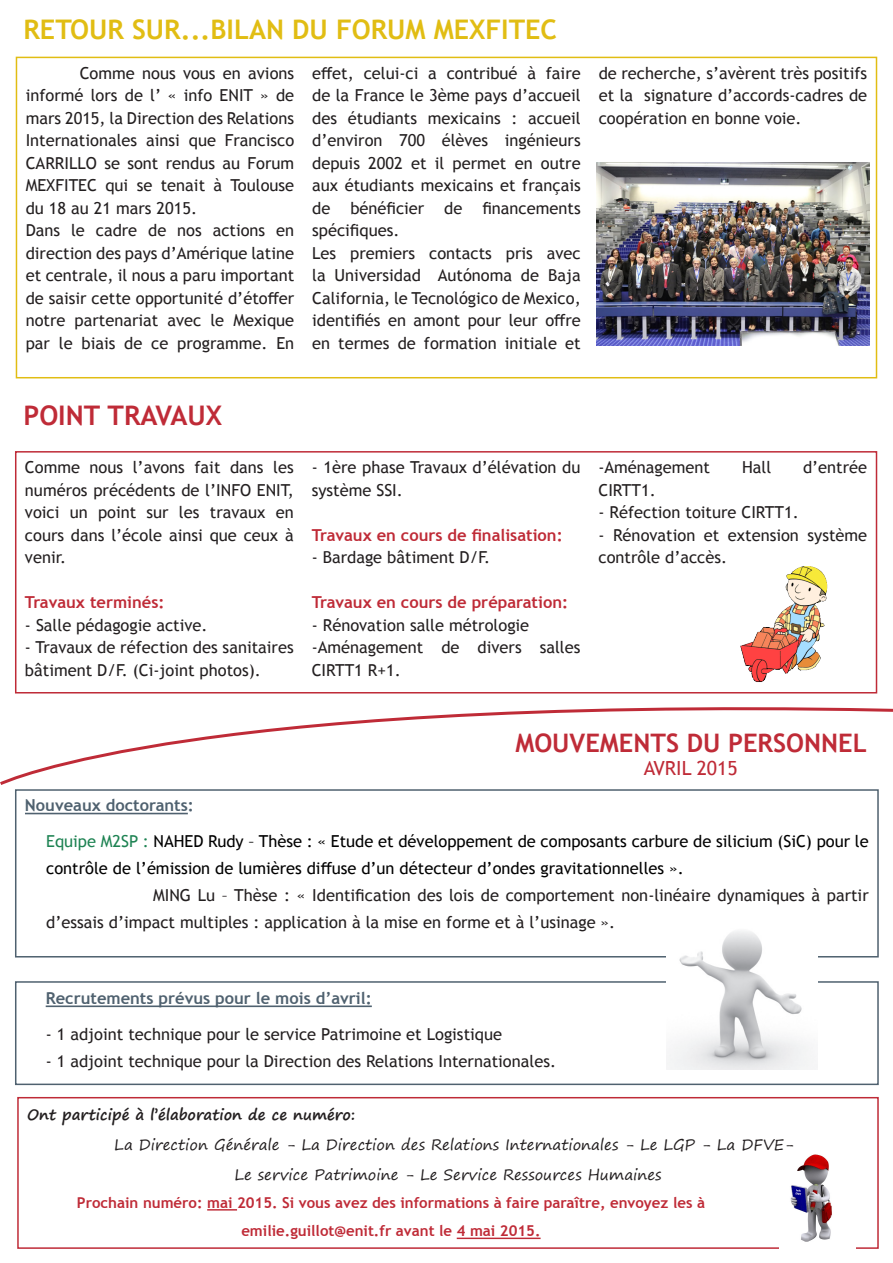
<style>
.page{position:relative;width:893px;height:1263px;background:#fff}
.page>*{position:absolute;margin:0;border:0;box-sizing:border-box;transform-origin:0 0}
.t1{font:700 27px "Trebuchet MS";color:#e1bd13}
.t2{font:700 27px "Trebuchet MS";color:#bf2b37}
.t3{font:700 25.5px "Trebuchet MS";color:#bf2b37}
.t4{font:19.5px "Trebuchet MS";color:#bf2b37}
.t5{font:16.5px/22.5px "Trebuchet MS";color:#231f20;text-align:justify}
.t6{font:16.5px/27px "Trebuchet MS";color:#000}
.t7{font:700 16.5px "Trebuchet MS";color:#bf2b37}
.t8{font:700 16.5px "Trebuchet MS";color:#4f616f}
.t9{font:15px "Segoe Print";color:#231f20}
.t10{font:700 15px "Trebuchet MS";color:#bf2b37}
.t11{font:700 15px "Segoe Print";color:#231f20}
.s1{color:#1e8353}
</style>
<div class="page">
<div style="left:17px;top:1097px;width:862px;height:152px;border:2px solid #bf2b37"></div>
<hr style="left:207px;top:1209px;width:30px;height:1px;background:#bf2b37">
<hr style="left:457px;top:1237px;width:84px;height:2px;background:#bf2b37">
<hr style="left:25px;top:813px;width:163px;height:1px;background:#4f616f">
<div style="left:15px;top:789px;width:864px;height:168px;border:2px solid #4f616f"></div>
<div style="left:15px;top:981px;width:864px;height:104px;border:2px solid #4f616f"></div>
<div style="left:16px;top:57px;width:861px;height:321px;border:2px solid #e1bd13"></div>
<div style="left:15px;top:451px;width:862px;height:242px;border:2px solid #bf2b37"></div>
<svg style="left:0;top:691px;width:893px;height:94px"></svg>
<img style="left:779px;top:1154px;width:76px;height:95px">
<img style="left:666px;top:931px;width:151px;height:138px">
<img style="left:596px;top:163px;width:274px;height:182px">
<img style="left:740px;top:566px;width:88px;height:116px">
<hr style="left:46px;top:1005px;width:326px;height:2px;background:#4f616f">
<p class="t1" style="left:23px;top:13px;width:535px">RETOUR SUR...BILAN DU FORUM MEXFITEC</p>
<p class="t5" style="left:26px;top:62px;width:270px;text-indent:54px">Comme nous vous en avions informé lors de l’ « info ENIT » de mars 2015, la Direction des Relations Internationales ainsi que Francisco CARRILLO se sont rendus au Forum MEXFITEC qui se tenait à Toulouse du 18 au 21 mars 2015.</p>
<p class="t5" style="left:26px;top:219px;width:270px">Dans le cadre de nos actions en direction des pays d’Amérique latine et centrale, il nous a paru important de saisir cette opportunité d’étoffer notre partenariat avec le Mexique par le biais de ce programme. En</p>
<p class="t5" style="left:312px;top:62px;width:270px">effet, celui-ci a contribué à faire de la France le 3ème pays d’accueil des étudiants mexicains : accueil d’environ 700 élèves ingénieurs depuis 2002 et il permet en outre aux étudiants mexicains et français de bénéficier de financements spécifiques.</p>
<p class="t5" style="left:312px;top:242px;width:270px">Les premiers contacts pris avec la Universidad Autónoma de Baja California, le Tecnológico de Mexico, identifiés en amont pour leur offre en termes de formation initiale et</p>
<p class="t5" style="left:599px;top:62px;width:270px">de recherche, s’avèrent très positifs et la signature d’accords-cadres de coopération en bonne voie.</p>
<p class="t2" style="left:23px;top:399px;width:200px">POINT TRAVAUX</p>
<p class="t5" style="left:25px;top:456px;width:270px">Comme nous l’avons fait dans les numéros précédents de l’INFO ENIT, voici un point sur les travaux en cours dans l’école ainsi que ceux à venir.</p>
<p class="t7" style="left:25px;top:592px;width:141px">Travaux terminés:</p>
<p class="t5" style="left:25px;top:613px;width:184px">- Salle pédagogie active.</p>
<p class="t5" style="left:25px;top:636px;width:270px">- Travaux de réfection des sanitaires bâtiment D/F. (Ci-joint photos).</p>
<p class="t5" style="left:312px;top:456px;width:270px">- 1ère phase Travaux d’élévation du système SSI.</p>
<p class="t7" style="left:312px;top:525px;width:253px">Travaux en cours de finalisation:</p>
<p class="t5" style="left:312px;top:546px;width:180px">- Bardage bâtiment D/F.</p>
<p class="t7" style="left:312px;top:592px;width:258px">Travaux en cours de préparation:</p>
<p class="t5" style="left:312px;top:613px;width:219px">- Rénovation salle métrologie</p>
<p class="t5" style="left:312px;top:636px;width:270px">-Aménagement de divers salles<br>CIRTT1 R+1.</p>
<p class="t5" style="left:598px;top:456px;width:113px">-Aménagement</p>
<p class="t5" style="left:742px;top:456px;width:31px">Hall</p>
<p class="t5" style="left:803px;top:456px;width:66px">d’entrée</p>
<p class="t5" style="left:598px;top:478px;width:59px">CIRTT1.</p>
<p class="t5" style="left:598px;top:501px;width:202px">- Réfection toiture CIRTT1.</p>
<p class="t5" style="left:598px;top:523px;width:270px">- Rénovation et extension système contrôle d’accès.</p>
<p class="t3" style="left:515px;top:727px;width:353px">MOUVEMENTS DU PERSONNEL</p>
<p class="t4" style="left:644px;top:756px;width:95px">AVRIL 2015</p>
<p class="t8" style="left:25px;top:795px;width:170px">Nouveaux doctorants:</p>
<p class="t6" style="left:46px;top:828px;width:824px"><span class="s1">Equipe M2SP :</span> NAHED Rudy – Thèse : « Etude et développement de composants carbure de silicium (SiC) pour le contrôle de l’émission de lumières diffuse d’un détecteur d’ondes gravitationnelles ».</p>
<p class="t5" style="left:46px;top:882px;width:824px;line-height:27px;text-indent:107px">MING Lu – Thèse : « Identification des lois de comportement non-linéaire dynamiques à partir d’essais d’impact multiples : application à la mise en forme et à l’usinage ».</p>
<p class="t8" style="left:46px;top:988px;width:328px">Recrutements prévus pour le mois d’avril:</p>
<p class="t5" style="left:46px;top:1023px;width:458px">- 1 adjoint technique pour le service Patrimoine et Logistique</p>
<p class="t5" style="left:46px;top:1050px;width:512px">- 1 adjoint technique pour la Direction des Relations Internationales.</p>
<p class="t11" style="left:27px;top:1101px;width:330px">Ont participé à l’élaboration de ce numéro:</p>
<p class="t9" style="left:114px;top:1131px;width:681px">La Direction Générale - La Direction des Relations Internationales - Le LGP - La DFVE-</p>
<p class="t9" style="left:234px;top:1161px;width:429px">Le service Patrimoine - Le Service Ressources Humaines</p>
<p class="t10" style="left:77px;top:1193px;width:630px">Prochain numéro: mai 2015. Si vous avez des informations à faire paraître, envoyez les à</p>
<p class="t10" style="left:241px;top:1222px;width:301px">emilie.guillot@enit.fr avant le 4 mai 2015.</p>
</div>
